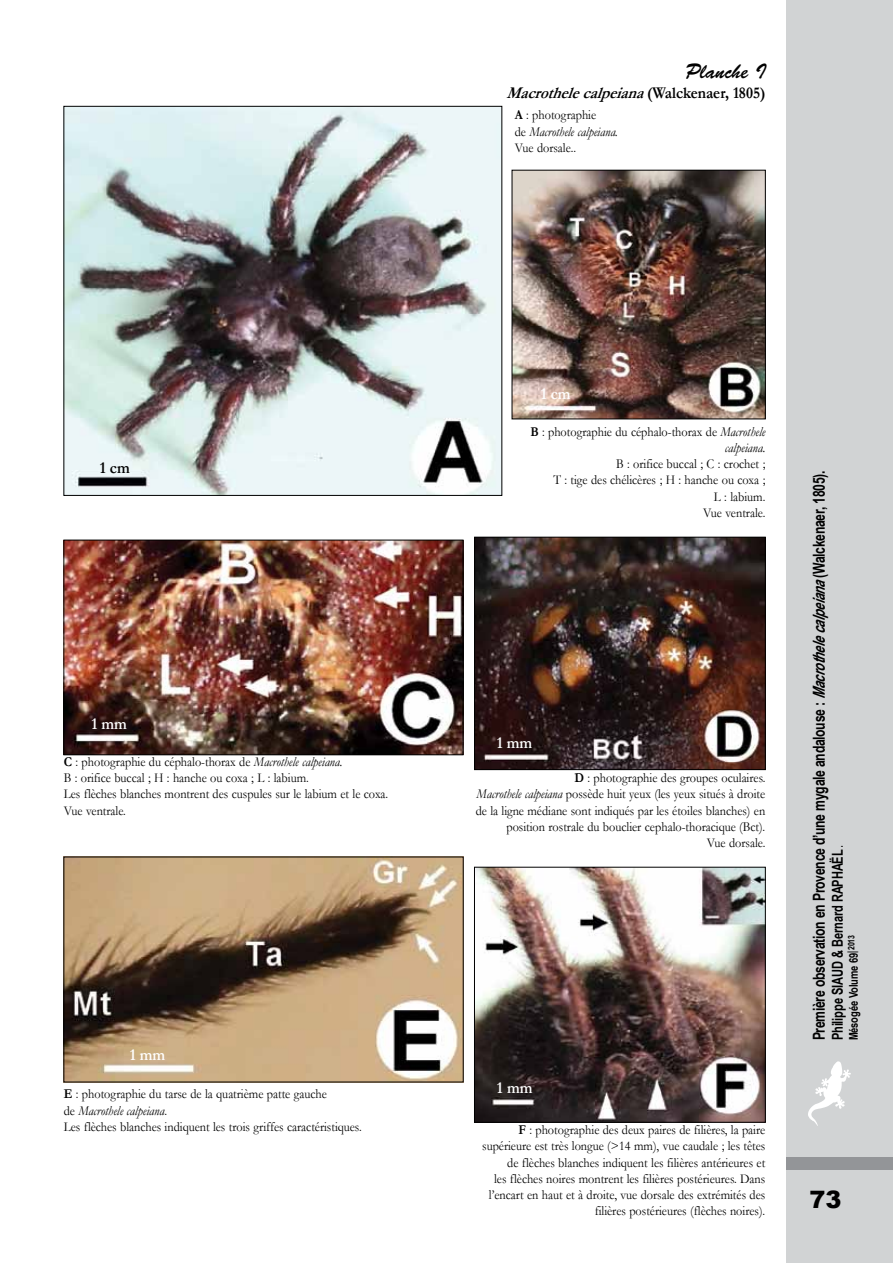
<style>
.page{position:relative;width:893px;height:1263px;background:#fff}
.page>*{position:absolute;margin:0;border:0;box-sizing:border-box;transform-origin:0 0}
.t1{font:900 24px "Arial";color:#000}
.t2{font:21px "Brush Script Std";color:#000;scale:.95 1}
.t3{font:700 16.5px "Arial Narrow";letter-spacing:-.02em;color:#000;scale:.9 1}
.t4{font:italic 700 16.5px "Garamond";color:#000;scale:.91 1}
.t5{font:700 16.5px "Garamond";color:#fff;scale:.91 1}
.t6{font:700 16.5px "Garamond";color:#000;scale:.91 1}
.t7{font:700 15px "Arial Narrow";letter-spacing:-.01em;color:#000;scale:.9 1}
.t8{font:13.5px/16.2px "Garamond";color:#000;text-align:right;scale:.91 1}
.t9{font:700 12px "Arial Narrow";letter-spacing:-.01em;color:#000;scale:.95 1}
.s1{font-style:normal}
.s2{font-weight:700}
.s3{font-style:italic}
.s4{font-weight:400}
</style>
<div class="page">
<div style="left:787px;top:0;width:106px;height:1263px;background:#d1d3d4"></div>
<div style="left:787px;top:1157px;width:106px;height:12px;background:#939598"></div>
<svg style="left:808px;top:1061px;width:42px;height:64px"></svg>
<img style="left:66px;top:108px;width:434px;height:385px">
<img style="left:514px;top:172px;width:249px;height:245px">
<div style="left:512px;top:170px;width:253px;height:249px;border:1px solid #000"></div>
<img style="left:66px;top:542px;width:395px;height:211px">
<div style="left:64px;top:540px;width:399px;height:215px;border:1px solid #000"></div>
<img style="left:476px;top:539px;width:287px;height:229px">
<div style="left:474px;top:537px;width:291px;height:233px;border:1px solid #000"></div>
<img style="left:66px;top:859px;width:395px;height:221px">
<img style="left:476px;top:869px;width:287px;height:251px">
<div style="left:474px;top:867px;width:291px;height:255px;border:1px solid #000"></div>
<h2 class="t2" style="left:685px;top:60px;width:86px">Planche I</h2>
<p class="t4" style="left:506px;top:82px;width:286px">Macrothelecalpeiana<span class="s1">( W a l c k e n a e r , 1 8 0 5 )</span></p>
<p class="t8" style="left:515px;top:107px;width:115px;text-align:left"><span class="s2">A</span> : photographie<br>de <span class="s3">Macrothele calpeiana.<br></span>Vue dorsale..</p>
<p class="t6" style="left:100px;top:457px;width:34px">1 cm</p>
<p class="t5" style="left:91px;top:713px;width:40px">1 mm</p>
<p class="t8" style="left:64px;top:753px;width:358px;text-align:left"><span class="s2">C</span> : photographie du céphalo-thorax de <span class="s3">Macrothele calpeiana.<br></span>B : orifice buccal ; H : hanche ou coxa ; L : labium.<br>Les flèches blanches montrent des cuspules sur le labium et le coxa.<br>Vue ventrale.</p>
<p class="t5" style="left:130px;top:1043px;width:40px">1 mm</p>
<p class="t8" style="left:64px;top:1086px;width:329px;text-align:left"><span class="s2">E</span> : photographie du tarse de la quatrième patte gauche<br>de <span class="s3">Macrothele calpeiana</span>.<br>Les flèches blanches indiquent les trois griffes caractéristiques.</p>
<p class="t5" style="left:541px;top:382px;width:34px">1 cm</p>
<p class="t8" style="left:530px;top:423px;width:260px"><span class="s2">B</span> : photographie du céphalo-thorax de <span class="s3">Macrothele calpeiana.</span></p>
<p class="t8" style="left:553px;top:455px;width:234px">B : orifice buccal ; C : crochet ;<br>T : tige des chélicères ; H : hanche ou coxa ;<br>L : labium.<br>Vue ventrale.</p>
<p class="t5" style="left:497px;top:732px;width:40px">1 mm</p>
<p class="t8" style="left:476px;top:769px;width:320px"><span class="s2">D</span> : photographie des groupes oculaires.<br><span class="s3">Macrothele calpeiana</span> possède huit yeux (les yeux situés à droite de la ligne médiane sont indiqués par les étoiles blanches) en position rostrale du bouclier cephalo-thoracique (Bct).<br>Vue dorsale.</p>
<p class="t5" style="left:497px;top:1076px;width:40px">1 mm</p>
<p class="t8" style="left:482px;top:1121px;width:313px"><span class="s2">F</span> : photographie des deux paires de filières, la paire supérieure est très longue (&gt;14 mm), vue caudale ; les têtes de flèches blanches indiquent les filières antérieures et<br>les flèches noires montrent les filières postérieures. Dans l’encart en haut et à droite, vue dorsale des extrémités des filières postérieures (flèches noires).</p>
<p class="t3" style="left:807px;top:1040px;width:634px;rotate:-90deg">Première observation en Provence d’une mygale andalouse : <span class="s3">Macrothelecalpeiana</span>(Walckenaer, 1805).</p>
<p class="t7" style="left:826px;top:1040px;width:219px;rotate:-90deg">Philippe SIAUD &amp; Bernard RAPHAËL <span class="s4">.</span></p>
<p class="t9" style="left:845px;top:1040px;width:113px;rotate:-90deg">Mésogée Volume 69<sup>|</sup><sup>2013</sup></p>
<h1 class="t1" style="left:809px;top:1182px;width:34px">73</h1>
</div>
